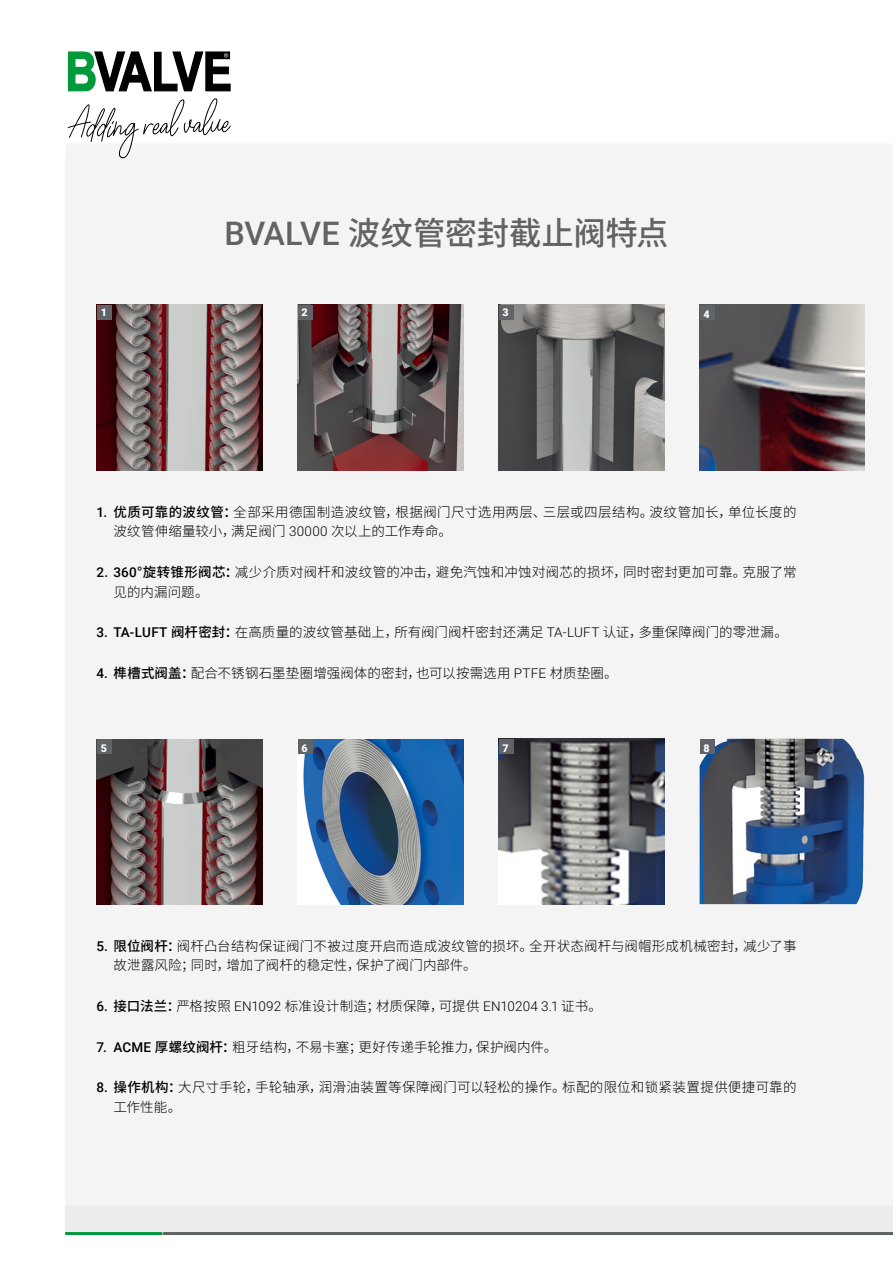
<style>
.page{position:relative;width:893px;height:1263px;background:#fff}
.page>*{position:absolute;margin:0;border:0;box-sizing:border-box;transform-origin:0 0}
.t1{font:500 32.4px "Source Han Sans CN";letter-spacing:-.01em;color:#616365}
.t2{font:300 13.5px/19.5px "Source Han Sans CN";letter-spacing:.015em;color:#000}
.t3{font:900 10.65px "Roboto";color:#fff}
.s1{font-family:"Roboto"}
.s2{font-family:"Roboto";font-weight:500}
.s3{font-weight:500}
</style>
<div class="page">
<div style="left:65px;top:144px;width:828px;height:1061px;background:#f4f4f4"></div>
<svg style="left:65px;top:1205px;width:828px;height:30px;background:#dddfde"></svg>
<svg style="left:67px;top:51px;width:164px;height:41px"></svg>
<svg style="left:68px;top:98px;width:163px;height:60px"></svg>
<img style="left:700px;top:305px;width:165px;height:165px">
<div style="left:700px;top:305px;width:15px;height:15px;background:#616466"></div>
<img style="left:97px;top:739px;width:165px;height:165px">
<div style="left:97px;top:739px;width:15px;height:15px;background:#616466"></div>
<img style="left:298px;top:739px;width:165px;height:165px">
<div style="left:298px;top:739px;width:15px;height:15px;background:#616466"></div>
<img style="left:499px;top:739px;width:165px;height:165px">
<div style="left:499px;top:739px;width:15px;height:15px;background:#616466"></div>
<img style="left:700px;top:739px;width:166px;height:165px">
<div style="left:700px;top:739px;width:14px;height:15px;background:#616466"></div>
<img style="left:97px;top:305px;width:165px;height:165px">
<div style="left:97px;top:305px;width:15px;height:15px;background:#616466"></div>
<img style="left:298px;top:305px;width:165px;height:165px">
<div style="left:298px;top:305px;width:15px;height:15px;background:#616466"></div>
<img style="left:499px;top:305px;width:165px;height:165px">
<div style="left:499px;top:305px;width:15px;height:15px;background:#616466"></div>
<h1 class="t1" style="left:224px;top:215px;width:446px"><span class="s1">BVALVE</span> 波纹管密封截止阀特点</h1>
<p class="t3" style="left:101px;top:305px;width:8px">1</p>
<p class="t3" style="left:302px;top:305px;width:8px">2</p>
<p class="t3" style="left:502px;top:305px;width:8px">3</p>
<p class="t3" style="left:703px;top:307px;width:8px">4</p>
<p class="t2" style="left:113px;top:502px;width:684px;text-indent:-17px"><span class="s2">1.</span> <span class="s3">优质可靠的波纹管：</span>全部采用德国制造波纹管，根据阀门尺寸选用两层、三层或四层结构。波纹管加长，单位长度的波纹管伸缩量较小，满足阀门 <span class="s1">30000</span> 次以上的工作寿命。</p>
<p class="t2" style="left:114px;top:563px;width:684px;text-indent:-17px"><span class="s2">2. 360</span><span class="s3">°旋转锥形阀芯：</span>减少介质对阀杆和波纹管的冲击，避免汽蚀和冲蚀对阀芯的损坏，同时密封更加可靠。克服了常见的内漏问题。</p>
<p class="t2" style="left:96px;top:623px;width:693px"><span class="s2">3. TA-LUFT</span> <span class="s3">阀杆密封：</span>在高质量的波纹管基础上，所有阀门阀杆密封还满足 <span class="s1">TA-LUFT</span> 认证，多重保障阀门的零泄漏。</p>
<p class="t2" style="left:96px;top:664px;width:523px"><span class="s2">4.</span> <span class="s3">榫槽式阀盖：</span>配合不锈钢石墨垫圈增强阀体的密封，也可以按需选用 <span class="s1">PTFE</span> 材质垫圈。</p>
<p class="t3" style="left:101px;top:741px;width:8px">5</p>
<p class="t3" style="left:302px;top:741px;width:8px">6</p>
<p class="t3" style="left:502px;top:740px;width:8px">7</p>
<p class="t3" style="left:703px;top:740px;width:8px">8</p>
<p class="t2" style="left:114px;top:936px;width:684px;text-indent:-17px"><span class="s2">5.</span> <span class="s3">限位阀杆：</span>阀杆凸台结构保证阀门不被过度开启而造成波纹管的损坏。全开状态阀杆与阀帽形成机械密封，减少了事故泄露风险；同时，增加了阀杆的稳定性，保护了阀门内部件。</p>
<p class="t2" style="left:96px;top:996px;width:507px"><span class="s2">6.</span> <span class="s3">接口法兰：</span>严格按照 <span class="s1">EN1092</span> 标准设计制造；材质保障，可提供 <span class="s1">EN10204 3.1</span> 证书。</p>
<p class="t2" style="left:96px;top:1037px;width:462px"><span class="s2">7. ACME</span> <span class="s3">厚螺纹阀杆：</span>粗牙结构，不易卡塞；更好传递手轮推力，保护阀内件。</p>
<p class="t2" style="left:114px;top:1078px;width:684px;text-indent:-17px"><span class="s2">8.</span> <span class="s3">操作机构：</span>大尺寸手轮，手轮轴承，润滑油装置等保障阀门可以轻松的操作。标配的限位和锁紧装置提供便捷可靠的工作性能。</p>
</div>
